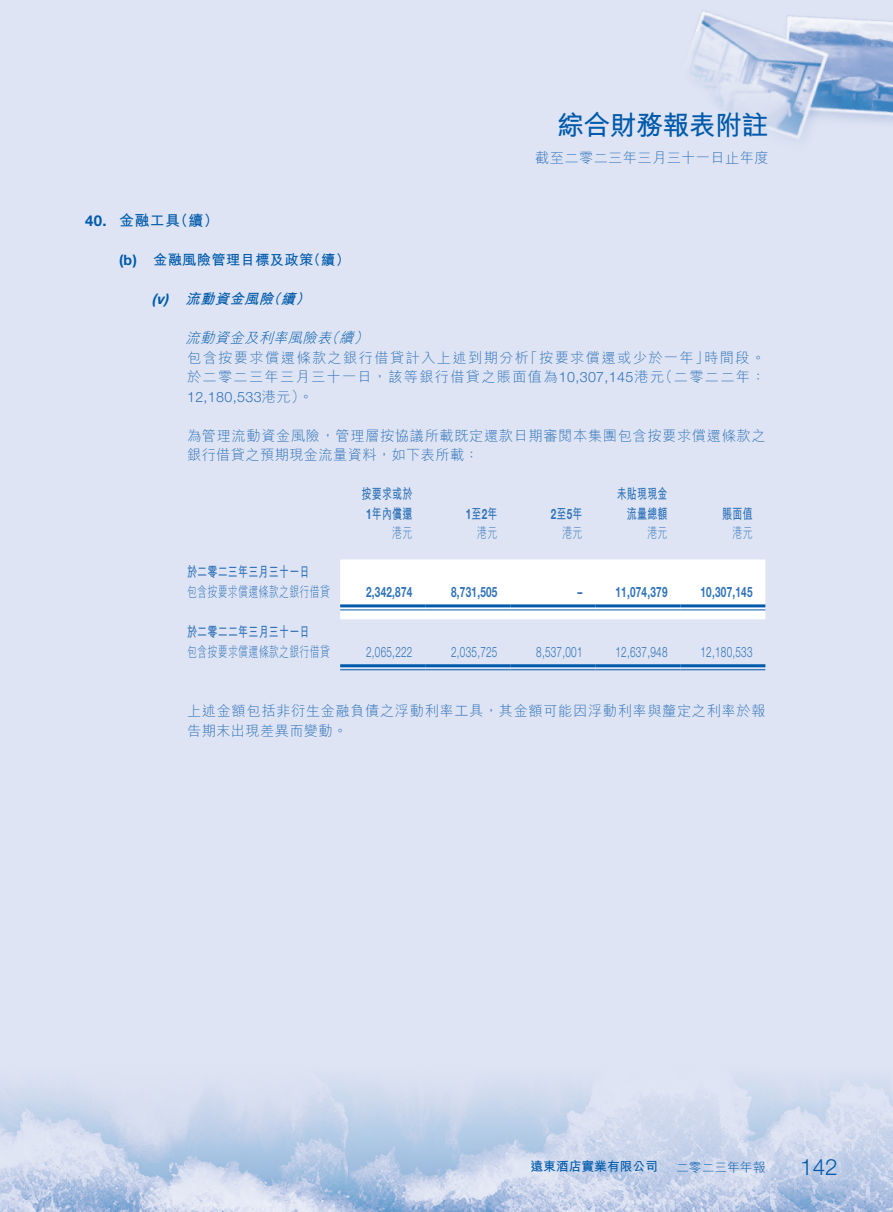
<style>
.page{position:relative;width:893px;height:1212px;background:#fff}
.page>*{position:absolute;margin:0;border:0;box-sizing:border-box;transform-origin:0 0}
.t1{font:700 27px "M Hei HK";letter-spacing:-.025em;color:#005aab}
.t2{font:300 22.5px "Helvetica Neue LT Std";color:#005aab}
.t3{font:700 15px "M Hei HK";color:#005aab}
.t4{font:700 15px "Helvetica Neue LT Std";color:#005aab}
.t5{font:300 14.25px/19.5px "M Hei HK";letter-spacing:.04em;color:#2f72ba}
.t6{font:700 14.25px "M Hei HK";letter-spacing:.025em;color:#2f72ba;scale:.7 1}
.t7{font:300 14.25px "Helvetica Neue LT Std";letter-spacing:.025em;color:#2f72ba;scale:.7 1}
.t8{font:700 14.25px "Helvetica Neue LT Std";letter-spacing:.025em;color:#2f72ba;scale:.7 1}
.t9{font:300 14.25px "M Hei HK";letter-spacing:.04em;color:#2f72ba;scale:.7 1}
.t10{font:300 14.25px "M Hei HK";letter-spacing:.085em;color:#2f72ba}
.t11{font:300 14.25px "M Hei HK";letter-spacing:.095em;color:#2f72ba}
.t12{font:700 14.25px "M Hei HK";letter-spacing:.025em;color:#005aab}
.t13{font:300 14.25px "Helvetica Neue LT Std";letter-spacing:.025em;color:#2f72ba}
.t14{font:italic 300 14.25px "M Hei HK";color:#005aab}
.t15{font:italic 700 14.25px "M Hei HK";color:#005aab}
.t16{font:700 14.25px "Helvetica Neue LT Std";color:#005aab}
.t17{font:italic 700 14.25px "Helvetica Neue LT Std";color:#005aab}
.t18{font:700 12.75px "M Hei HK";color:#005aab}
.t19{font:300 12.75px "M Hei HK";color:#005aab}
.s1{font-family:"Helvetica Neue LT Std"}
.s2{font-family:"M Hei HK"}
</style>
<div class="page">
<div style="left:0;top:0;width:893px;height:741px;background:#dee4f3"></div>
<svg style="left:0;top:741px;width:893px;height:471px;background:#d7dff0"></svg>
<div style="left:486px;top:0;width:407px;height:347px;background:#dee4f3"></div>
<svg style="left:616px;top:0;width:277px;height:268px;background:#d3dcee"></svg>
<svg style="left:340px;top:559px;width:425px;height:60px"></svg>
<hr style="left:340px;top:604px;width:85px;height:3px;background:#005aab">
<hr style="left:340px;top:609px;width:85px;height:1px;background:#005aab">
<hr style="left:425px;top:604px;width:85px;height:3px;background:#005aab">
<hr style="left:425px;top:609px;width:85px;height:1px;background:#005aab">
<hr style="left:510px;top:604px;width:85px;height:3px;background:#005aab">
<hr style="left:510px;top:609px;width:85px;height:1px;background:#005aab">
<hr style="left:595px;top:604px;width:85px;height:3px;background:#005aab">
<hr style="left:595px;top:609px;width:85px;height:1px;background:#005aab">
<hr style="left:680px;top:604px;width:85px;height:3px;background:#005aab">
<hr style="left:680px;top:609px;width:85px;height:1px;background:#005aab">
<hr style="left:340px;top:664px;width:85px;height:3px;background:#005aab">
<hr style="left:340px;top:669px;width:85px;height:1px;background:#005aab">
<hr style="left:425px;top:664px;width:85px;height:3px;background:#005aab">
<hr style="left:425px;top:669px;width:85px;height:1px;background:#005aab">
<hr style="left:510px;top:664px;width:85px;height:3px;background:#005aab">
<hr style="left:510px;top:669px;width:85px;height:1px;background:#005aab">
<hr style="left:595px;top:664px;width:85px;height:3px;background:#005aab">
<hr style="left:595px;top:669px;width:85px;height:1px;background:#005aab">
<hr style="left:680px;top:664px;width:85px;height:3px;background:#005aab">
<hr style="left:680px;top:669px;width:85px;height:1px;background:#005aab">
<h1 class="t1" style="left:557px;top:105px;width:213px">綜合財務報表附註</h1>
<p class="t5" style="left:535px;top:148px;width:235px">截至二零二三年三月三十一日止年度</p>
<p class="t4" style="left:85px;top:211px;width:23px">40.</p>
<p class="t3" style="left:119px;top:210px;width:63px">金融工具</p>
<p class="t3" style="left:173px;top:210px;width:47px">（續(</p>
<p class="t16" style="left:119px;top:251px;width:19px">b( )</p>
<p class="t12" style="left:153px;top:249px;width:162px">金融風險管理目標及政策</p>
<p class="t12" style="left:307px;top:249px;width:45px">（續(</p>
<p class="t17" style="left:152px;top:290px;width:18px">v(</p>
<p class="t17" style="left:164px;top:290px;width:6px">)</p>
<p class="t15" style="left:186px;top:288px;width:116px">流動資金風險續</p>
<p class="t15" style="left:266px;top:288px;width:21px">（</p>
<p class="t15" style="left:295px;top:288px;width:21px">(</p>
<p class="t14" style="left:186px;top:331px;width:173px">流動資金及利率風險表續</p>
<p class="t14" style="left:325px;top:331px;width:20px">（</p>
<p class="t14" style="left:354px;top:331px;width:20px">(</p>
<p class="t11" style="left:187px;top:350px;width:344px">包含按要求償還條款之銀行借貸計入上述到期分析</p>
<p class="t11" style="left:523px;top:350px;width:187px">「按要求償還或少於一年」</p>
<p class="t5" style="left:704px;top:347px;width:63px">時間段。</p>
<p class="t10" style="left:187px;top:370px;width:479px">於二零二三年三月三十一日，該等銀行借貸之賬面值為<span class="s1">10,307,145</span>港元</p>
<p class="t13" style="left:187px;top:388px;width:127px">12,180,533<span class="s2">港元。(</span></p>
<p class="t5" style="left:187px;top:425px;width:580px">為管理流動資金風險，管理層按協議所載既定還款日期審閱本集團包含按要求償還條款之銀行借貸之預期現金流量資料，如下表所載：</p>
<p class="t6" style="left:362px;top:483px;width:74px">按要求或於</p>
<p class="t6" style="left:551px;top:503px;width:47px">至<span class="s1">2</span> 年<span class="s1">5</span></p>
<p class="t5" style="left:658px;top:367px;width:109px">（二零二二年：</p>
<p class="t6" style="left:617px;top:483px;width:74px">未貼現現金</p>
<p class="t6" style="left:627px;top:503px;width:60px">流量總額</p>
<p class="t6" style="left:366px;top:503px;width:68px"><span class="s1">1</span>年內償還</p>
<p class="t6" style="left:466px;top:503px;width:47px">至<span class="s1">1</span> 年<span class="s1">2</span></p>
<p class="t6" style="left:722px;top:503px;width:45px">賬面值</p>
<p class="t6" style="left:187px;top:561px;width:176px">於二零二三年三月三十一日</p>
<p class="t9" style="left:187px;top:584px;width:206px">包含按要求償還條款之銀行借貸</p>
<p class="t6" style="left:187px;top:621px;width:176px">於二零二二年三月三十一日</p>
<p class="t9" style="left:187px;top:644px;width:206px">包含按要求償還條款之銀行借貸</p>
<p class="t9" style="left:392px;top:526px;width:30px">港元</p>
<p class="t8" style="left:366px;top:583px;width:68px">2,342,874</p>
<p class="t7" style="left:366px;top:643px;width:68px">2,065,222</p>
<p class="t9" style="left:477px;top:526px;width:30px">港元</p>
<p class="t8" style="left:451px;top:583px;width:68px">8,731,505</p>
<p class="t7" style="left:451px;top:643px;width:68px">2,035,725</p>
<p class="t9" style="left:562px;top:526px;width:30px">港元</p>
<p class="t9" style="left:647px;top:526px;width:30px">港元</p>
<p class="t9" style="left:732px;top:526px;width:30px">港元</p>
<p class="t8" style="left:578px;top:583px;width:9px">–</p>
<p class="t8" style="left:615px;top:583px;width:76px">11,074,379</p>
<p class="t8" style="left:700px;top:583px;width:76px">10,307,145</p>
<p class="t7" style="left:536px;top:643px;width:68px">8,537,001</p>
<p class="t7" style="left:615px;top:643px;width:76px">12,637,948</p>
<p class="t7" style="left:700px;top:643px;width:76px">12,180,533</p>
<p class="t5" style="left:187px;top:701px;width:580px">上述金額包括非衍生金融負債之浮動利率工具，其金額可能因浮動利率與釐定之利率於報告期末出現差異而變動。</p>
<p class="t18" style="left:530px;top:1157px;width:129px">遠東酒店實業有限公司</p>
<p class="t19" style="left:676px;top:1161px;width:91px">二零二三年年報</p>
<h2 class="t2" style="left:800px;top:1153px;width:39px">142</h2>
</div>
